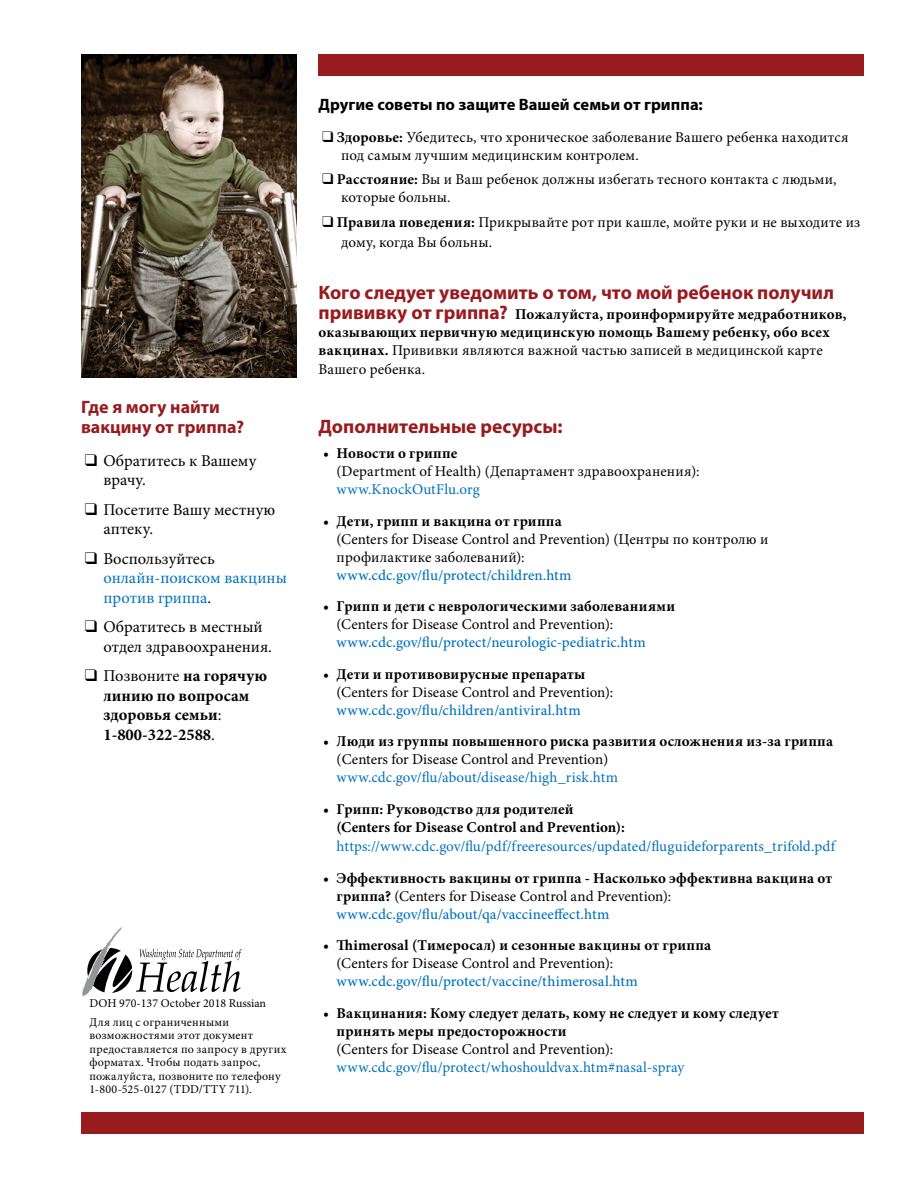
<style>
.page{position:relative;width:918px;height:1188px;background:#fff}
.page>*{position:absolute;margin:0;border:0;box-sizing:border-box;transform-origin:0 0}
.body{font:700 19.5px "Myriad Pro";color:#981b1e}
.body-2{font:700 18px/19.5px "Myriad Pro";color:#981b1e}
.body-3{font:16.5px/19.5px "Minion Pro";color:#000}
.body-4{font:700 16.5px/19.5px "Minion Pro";color:#000}
.body-5{font:16.5px/19.5px "Minion Pro";color:#0072bc}
.body-6{font:700 16.5px "Myriad Pro";letter-spacing:.005em;color:#000}
.body-7{font:700 15px/18px "Minion Pro";letter-spacing:.02em;color:#000}
.body-8{font:15px/18px "Minion Pro";letter-spacing:.01em;color:#000}
.t1{font:500 15px/18px "Minion Pro";color:#0072bc}
.t2{font:15px "Minion Pro";letter-spacing:.005em;color:#0072bc}
.body-9{font:12px/13.5px "Minion Pro";letter-spacing:.02em;color:#000}
.body-10{font:12px "Minion Pro";color:#000}
.s1{color:#000}
.s2{font-weight:400}
.s3{font-weight:700}
.s4{font-family:"Myriad Pro";font-size:19.5px;color:#981b1e}
.s5{color:#0072bc}
.s6{font-weight:500;color:#0072bc}
.s7{font-weight:700;color:#000}
.s8{font-weight:400;color:#000}
.s9{font-weight:400;color:#0072bc}
</style>
<div class="page">
<img style="left:81px;top:54px;width:216px;height:324px">
<div style="left:81px;top:1112px;width:783px;height:22px;background:#981b1e"></div>
<div style="left:319px;top:54px;width:545px;height:22px;background:#981b1e"></div>
<svg style="left:82px;top:926px;width:160px;height:71px"></svg>
<p class="body-2" style="left:81px;top:397px;width:165px">Где я могу найти вакцину от гриппа?</p>
<p class="body-3" style="left:104px;top:451px;width:154px;text-indent:-19px">❑ Обратитесь к Вашему врачу.</p>
<p class="body-3" style="left:104px;top:500px;width:173px;text-indent:-19px">❑ Посетите Вашу местную аптеку.</p>
<p class="body-5" style="left:104px;top:549px;width:185px;text-indent:-19px"><span class="s1">❑ Воспользуйтесь </span>онлайн-поиском вакцины против гриппа<span class="s1">.</span></p>
<p class="body-3" style="left:104px;top:617px;width:170px;text-indent:-19px">❑ Обратитесь в местный отдел здравоохранения.</p>
<p class="body-4" style="left:104px;top:666px;width:165px;text-indent:-19px">❑ <span class="s2">Позвоните</span> на горячую линию по вопросам здоровья семьи<span class="s2">:<br></span>1-800-322-2588<span class="s2">.</span></p>
<p class="body-10" style="left:90px;top:995px;width:178px">DOH 970-137 October 2018 Russian</p>
<p class="body-9" style="left:90px;top:1015px;width:198px">Для лиц с ограниченными возможностями этот документ предоставляется по запросу в других форматах. Чтобы подать запрос, пожалуйста, позвоните по телефону<br>1-800-525-0127 (TDD/TTY 711).</p>
<p class="body-6" style="left:319px;top:94px;width:386px">Другие советы по защите Bашей семьи от гриппа:</p>
<p class="body-8" style="left:341px;top:128px;width:509px;text-indent:-19px">❑ <span class="s3">Здоровье:</span> Убедитесь, что хроническое заболевание Bашего ребенка находится под самым лучшим медицинским контролем.</p>
<p class="body-8" style="left:341px;top:171px;width:497px;text-indent:-19px">❑ <span class="s3">Расстояние:</span> Вы и Ваш ребенок должны избегать тесного контакта с людьми, которые больны.</p>
<p class="body-8" style="left:341px;top:213px;width:521px;line-height:19.5px;text-indent:-19px">❑ <span class="s3">Правила поведения:</span> Прикрывайте рот при кашле, мойте руки и не выходите из дому, когда Вы больны.</p>
<p class="body" style="left:319px;top:280px;width:517px">Кого следует уведомить о том, что мой ребенок получил</p>
<p class="body-7" style="left:319px;top:305px;width:529px"><span class="s4">прививку от гриппа?</span> Пожалуйста, проинформируйте медработников, оказывающих первичную медицинскую помощь Вашему ребенку, обо всех вакцинах. <span class="s2">Прививки являются важной частью записей в медицинской карте</span></p>
<p class="body-8" style="left:319px;top:360px;width:108px">Вашего ребенка.</p>
<p class="body" style="left:319px;top:414px;width:246px">Дополнительные ресурсы:</p>
<p class="body-8" style="left:337px;top:444px;width:365px;text-indent:-14px"><span class="s3">• Новости о гриппе<br></span>(Department of Health) (Департамент здравоохранения): <span class="s5">www.KnockOutFlu.org</span></p>
<p class="body-8" style="left:337px;top:512px;width:433px;text-indent:-14px"><span class="s3">• Дети, грипп и вакцина от гриппа<br></span>(Centers for Disease Control and Prevention) (Центры по контролю и профилактике заболеваний):<br><span class="s6">www.cdc.gov/flu/protect/children.htm</span></p>
<p class="t1" style="left:337px;top:597px;width:340px;text-indent:-14px"><span class="s7">• Грипп и дети с неврологическими заболеваниями </span><span class="s8">(Centers for Disease Control and Prevention): </span>www.cdc.gov/flu/protect/neurologic-pediatric.htm</p>
<p class="body-8" style="left:337px;top:665px;width:278px;text-indent:-14px"><span class="s3">• Дети и противовирусные препараты </span>(Centers for Disease Control and Prevention): <span class="s6">www.cdc.gov/flu/children/antiviral.htm</span></p>
<p class="body-7" style="left:337px;top:732px;width:498px;text-indent:-14px">• Люди из группы повышенного риска развития осложнения из-за гриппа <span class="s2">(Centers for Disease Control and Prevention) </span><span class="s9">www.cdc.gov/flu/about/disease/high_risk.htm</span></p>
<p class="body-7" style="left:337px;top:800px;width:290px;text-indent:-14px">• Грипп: Руководство для родителей (Centers for Disease Control and Prevention):</p>
<p class="t2" style="left:337px;top:836px;width:500px">https://www.cdc.gov/flu/pdf/freeresources/updated/fluguideforparents_trifold.pdf</p>
<p class="body-7" style="left:337px;top:869px;width:497px;text-indent:-14px">• Эффективность вакцины от гриппа - Насколько эффективна вакцина от гриппа? <span class="s2">(Centers for Disease Control and Prevention): </span><span class="s6">www.cdc.gov/flu/about/qa/vaccineeffect.htm</span></p>
<p class="body-7" style="left:337px;top:936px;width:376px;text-indent:-14px">• Thimerosal (Тимеросал) и сезонные вакцины от гриппа <span class="s2">(Centers for Disease Control and Prevention): </span><span class="s6">www.cdc.gov/flu/protect/vaccine/thimerosal.htm</span></p>
<p class="body-7" style="left:337px;top:1004px;width:444px;text-indent:-14px">• Вакцинания: Кому следует делать, кому не следует и кому следует принять меры предосторожности<br><span class="s2">(Centers for Disease Control and Prevention): </span><span class="s9">www.cdc.gov/flu/protect/whoshouldvax.htm#nasal-spray</span></p>
</div>
